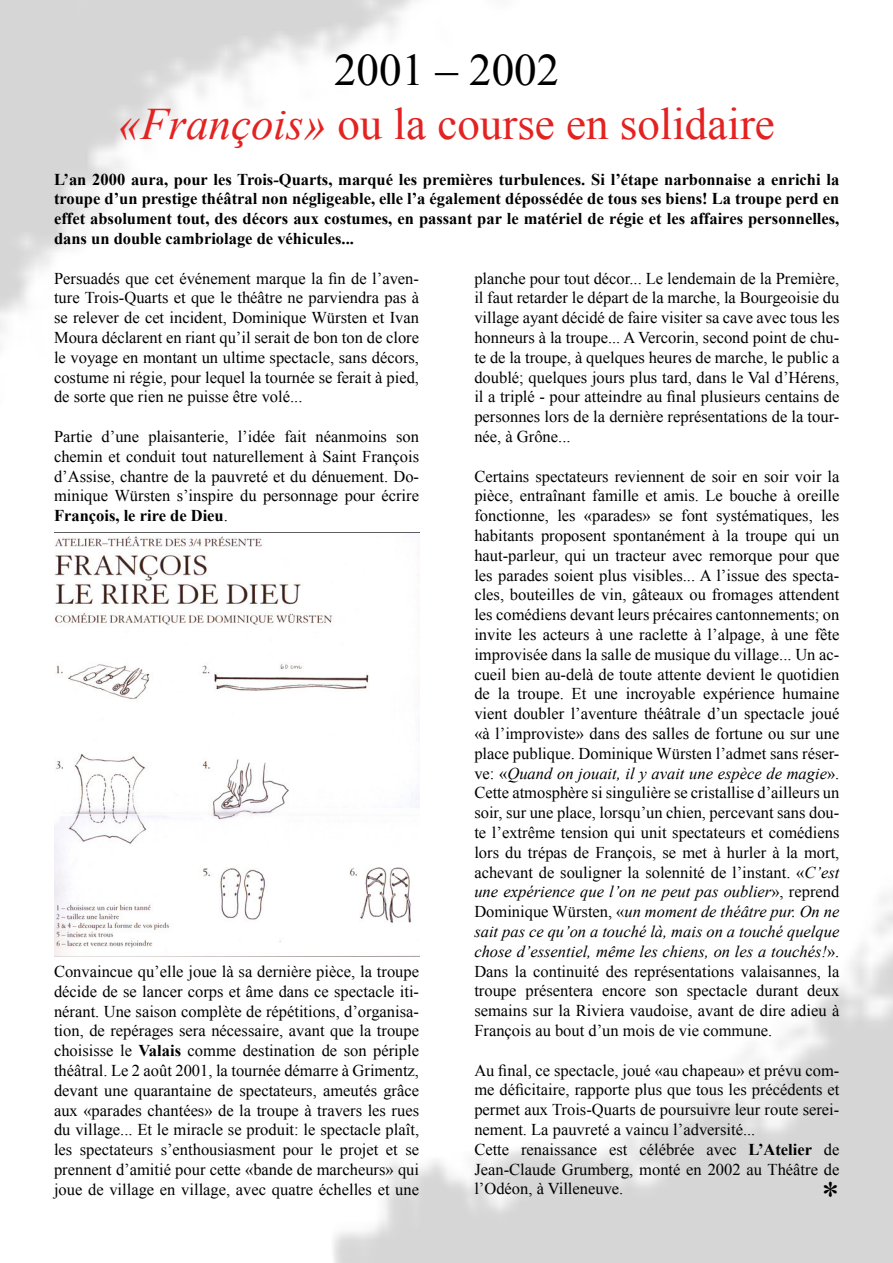
<style>
.page{position:relative;width:893px;height:1263px;background:#fff}
.page>*{position:absolute;margin:0;border:0;box-sizing:border-box;transform-origin:0 0}
.t1{font:45px/54px "Times New Roman";color:#e32322;text-align:center}
.t2{font:36px "Times New Roman";color:#000}
.t3{font:16.5px/19.8px "Times New Roman";color:#000;text-align:justify}
.t4{font:700 16.5px/19.8px "Times New Roman";color:#000;text-align:justify}
.s1{color:#000}
.s2{font-style:italic}
.s3{font-weight:700}
</style>
<div class="page">
<img style="left:0;top:0;width:892px;height:1263px">
<img style="left:54px;top:532px;width:365px;height:425px">
<h1 class="t1" style="left:118px;top:47px;width:658px"><span class="s1">2001 – 2002<br></span><span class="s2">«François»</span> ou la course en solidaire</h1>
<p class="t4" style="left:54px;top:171px;width:786px">L’an 2000 aura, pour les Trois-Quarts, marqué les premières turbulences. Si l’étape narbonnaise a enrichi la troupe d’un prestige théâtral non négligeable, elle l’a également dépossédée de tous ses biens! La troupe perd en effet absolument tout, des décors aux costumes, en passant par le matériel de régie et les affaires personnelles, dans un double cambriolage de véhicules...</p>
<p class="t3" style="left:54px;top:270px;width:366px">Persuadés que cet événement marque la fin de l’aven&shy;ture Trois-Quarts et que le théâtre ne parviendra pas à se relever de cet incident, Dominique Würsten et Ivan Moura déclarent en riant qu’il serait de bon ton de clore le voyage en montant un ultime spectacle, sans décors, costume ni régie, pour lequel la tournée se ferait à pied, de sorte que rien ne puisse être volé...</p>
<p class="t3" style="left:54px;top:428px;width:366px">Partie d’une plaisanterie, l’idée fait néanmoins son chemin et conduit tout naturellement à Saint François d’Assise, chantre de la pauvreté et du dénuement. Do&shy;minique Würsten s’inspire du personnage pour écrire <span class="s3">François, le rire de Dieu</span>.</p>
<p class="t3" style="left:54px;top:963px;width:366px">Convaincue qu’elle joue là sa dernière pièce, la troupe décide de se lancer corps et âme dans ce spectacle iti&shy;nérant. Une saison complète de répétitions, d’organisa&shy;tion, de repérages sera nécessaire, avant que la troupe choisisse le <span class="s3">Valais</span> comme destination de son périple théâtral. Le 2 août 2001, la tournée démarre à Grimentz, devant une quarantaine de spectateurs, ameutés grâce aux «parades chantées» de la troupe à travers les rues du village... Et le miracle se produit: le spectacle plaît, les spectateurs s’enthousiasment pour le projet et se prennent d’amitié pour cette «bande de marcheurs» qui joue de village en village, avec quatre échelles et une</p>
<p class="t3" style="left:474px;top:270px;width:366px">planche pour tout décor... Le lendemain de la Première, il faut retarder le départ de la marche, la Bourgeoisie du village ayant décidé de faire visiter sa cave avec tous les honneurs à la troupe... A Vercorin, second point de chu&shy;te de la troupe, à quelques heures de marche, le public a doublé; quelques jours plus tard, dans le Val d’Hérens, il a triplé - pour atteindre au final plusieurs centains de personnes lors de la dernière représentations de la tour&shy;née, à Grône...</p>
<p class="t3" style="left:474px;top:468px;width:366px">Certains spectateurs reviennent de soir en soir voir la pièce, entraînant famille et amis. Le bouche à oreille fonctionne, les «parades» se font systématiques, les habitants proposent spontanément à la troupe qui un haut-parleur, qui un tracteur avec remorque pour que les parades soient plus visibles... A l’issue des specta&shy;cles, bouteilles de vin, gâteaux ou fromages attendent les comédiens devant leurs précaires cantonnements; on invite les acteurs à une raclette à l’alpage, à une fête improvisée dans la salle de musique du village... Un ac&shy;cueil bien au-delà de toute attente devient le quotidien de la troupe. Et une incroyable expérience humaine vient doubler l’aventure théâtrale d’un spectacle joué «à l’improviste» dans des salles de fortune ou sur une place publique. Dominique Würsten l’admet sans réser&shy;ve: «<span class="s2">Quand on jouait, il y avait une espèce de magie</span>».<br>Cette atmosphère si singulière se cristallise d’ailleurs un soir, sur une place, lorsqu’un chien, percevant sans dou&shy;te l’extrême tension qui unit spectateurs et comédiens lors du trépas de François, se met à hurler à la mort, achevant de souligner la solennité de l’instant. «<span class="s2">C’est une expérience que l’on ne peut pas oublier</span>», reprend Dominique Würsten, «<span class="s2">un moment de théâtre pur. On ne sait pas ce qu’on a touché là, mais on a touché quelque chose d’essentiel, même les chiens, on les a touchés!</span>».<br>Dans la continuité des représentations valaisannes, la troupe présentera encore son spectacle durant deux semains sur la Riviera vaudoise, avant de dire adieu à François au bout d’un mois de vie commune.</p>
<p class="t3" style="left:474px;top:1062px;width:366px;text-align:left">Au final, ce spectacle, joué «au chapeau» et prévu com&shy;me déficitaire, rapporte plus que tous les précédents et permet aux Trois-Quarts de poursuivre leur route serei&shy;nement. La pauvreté a vaincu l’adversité...<br>Cette renaissance est célébrée avec <span class="s3">L’Atelier</span> de Jean-Claude Grumberg, monté en 2002 au Théâtre de l’Odéon, à Villeneuve.</p>
<h2 class="t2" style="left:821px;top:1182px;width:19px">*</h2>
</div>
